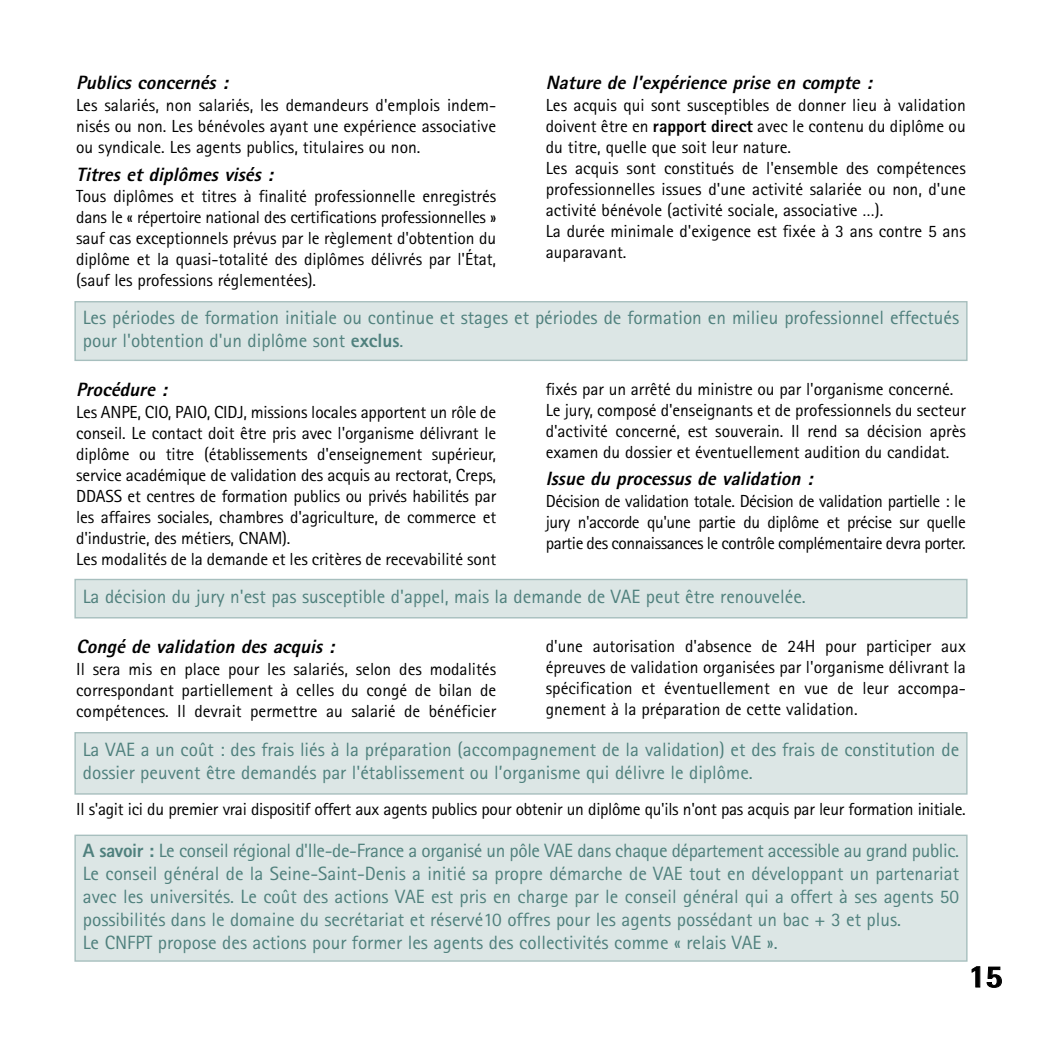
<style>
.page{position:relative;width:1042px;height:1042px;background:#fff}
.page>*{position:absolute;margin:0;border:0;box-sizing:border-box;transform-origin:0 0}
.t1{font:800 31.5px "Rotis Semi Sans";color:#000}
.t2{font:19.25px/23.1px "Rotis Sans Serif";color:#4f807d}
.t3{font:italic 800 19.25px "Rotis Sans Serif";color:#000}
.t4{font:17.5px/21px "Rotis Sans Serif";letter-spacing:-.005em;color:#000;text-align:justify}
.s1{font-weight:800}
</style>
<div class="page">
<div style="left:75px;top:302px;width:892px;height:58px;background:#dce6e5"></div>
<div style="left:74px;top:301px;width:893px;height:60px;border:1px solid #a7bfbe"></div>
<div style="left:75px;top:579px;width:892px;height:39px;background:#dce6e5"></div>
<div style="left:74px;top:579px;width:893px;height:39px;border:1px solid #a7bfbe"></div>
<div style="left:75px;top:733px;width:892px;height:61px;background:#dce6e5"></div>
<div style="left:74px;top:732px;width:893px;height:62px;border:1px solid #a7bfbe"></div>
<div style="left:75px;top:835px;width:892px;height:126px;background:#dce6e5"></div>
<div style="left:74px;top:834px;width:893px;height:127px;border:1px solid #a7bfbe"></div>
<p class="t3" style="left:76px;top:76px;width:157px">Publics concernés :</p>
<p class="t4" style="left:76px;top:97px;width:422px">Les salariés, non salariés, les demandeurs d'emplois indem&shy;nisés ou non. Les bénévoles ayant une expérience associative ou syndicale. Les agents publics, titulaires ou non.</p>
<p class="t3" style="left:76px;top:167px;width:202px">Titres et diplômes visés :</p>
<p class="t4" style="left:76px;top:188px;width:421px">Tous diplômes et titres à finalité professionnelle enregistrés dans le « répertoire national des certifications professionnelles » sauf cas exceptionnels prévus par le règlement d'obtention du diplôme et la quasi-totalité des diplômes délivrés par l'État, (sauf les professions réglementées).</p>
<p class="t3" style="left:546px;top:76px;width:331px">Nature de l'expérience prise en compte :</p>
<p class="t4" style="left:546px;top:97px;width:421px;text-align:left">Les acquis qui sont susceptibles de donner lieu à validation doivent être en <span class="s1">rapport direct</span> avec le contenu du diplôme ou du titre, quelle que soit leur nature.<br>Les acquis sont constitués de l'ensemble des compétences professionnelles issues d'une activité salariée ou non, d'une activité bénévole (activité sociale, associative …).<br>La durée minimale d'exigence est fixée à 3 ans contre 5 ans auparavant.</p>
<p class="t2" style="left:83px;top:308px;width:878px">Les périodes de formation initiale ou continue et stages et périodes de formation en milieu professionnel effectués pour l'obtention d'un diplôme sont <span class="s1">exclus</span>.</p>
<p class="t3" style="left:76px;top:382px;width:96px">Procédure :</p>
<p class="t4" style="left:76px;top:403px;width:422px;text-align:left">Les ANPE, CIO, PAIO, CIDJ, missions locales apportent un rôle de conseil. Le contact doit être pris avec l'organisme délivrant le diplôme ou titre (établissements d'enseignement supérieur, service académique de validation des acquis au rectorat, Creps, DDASS et centres de formation publics ou privés habilités par les affaires sociales, chambres d'agriculture, de commerce et d'industrie, des métiers, CNAM).<br>Les modalités de la demande et les critères de recevabilité sont</p>
<p class="t4" style="left:546px;top:380px;width:421px;text-align:left">fixés par un arrêté du ministre ou par l'organisme concerné.<br>Le jury, composé d'enseignants et de professionnels du secteur d'activité concerné, est souverain. Il rend sa décision après examen du dossier et éventuellement audition du candidat.</p>
<p class="t3" style="left:546px;top:471px;width:272px">Issue du processus de validation :</p>
<p class="t4" style="left:546px;top:492px;width:421px">Décision de validation totale. Décision de validation partielle : le jury n'accorde qu'une partie du diplôme et précise sur quelle partie des connaissances le contrôle complémentaire devra porter.</p>
<p class="t2" style="left:83px;top:587px;width:724px">La décision du jury n'est pas susceptible d'appel, mais la demande de VAE peut être renouvelée.</p>
<p class="t3" style="left:76px;top:639px;width:263px">Congé de validation des acquis :</p>
<p class="t4" style="left:76px;top:660px;width:421px">Il sera mis en place pour les salariés, selon des modalités correspondant partiellement à celles du congé de bilan de compétences. Il devrait permettre au salarié de bénéficier</p>
<p class="t4" style="left:546px;top:637px;width:421px">d'une autorisation d'absence de 24H pour participer aux épreuves de validation organisées par l'organisme délivrant la spécification et éventuellement en vue de leur accompa&shy;gnement à la préparation de cette validation.</p>
<p class="t2" style="left:83px;top:740px;width:878px">La VAE a un coût : des frais liés à la préparation (accompagnement de la validation) et des frais de constitution de dossier peuvent être demandés par l'établissement ou l’organisme qui délivre le diplôme.</p>
<p class="t4" style="left:76px;top:800px;width:891px">Il s'agit ici du premier vrai dispositif offert aux agents publics pour obtenir un diplôme qu'ils n'ont pas acquis par leur formation initiale.</p>
<p class="t2" style="left:83px;top:840px;width:878px"><span class="s1">A savoir :</span> Le conseil régional d'Ile-de-France a organisé un pôle VAE dans chaque département accessible au grand public.<br>Le conseil général de la Seine-Saint-Denis a initié sa propre démarche de VAE tout en développant un partenariat avec les universités. Le coût des actions VAE est pris en charge par le conseil général qui a offert à ses agents 50 possibilités dans le domaine du secrétariat et réservé10 offres pour les agents possédant un bac + 3 et plus.<br>Le CNFPT propose des actions pour former les agents des collectivités comme « relais VAE ».</p>
<h1 class="t1" style="left:968px;top:965px;width:36px">15</h1>
</div>
